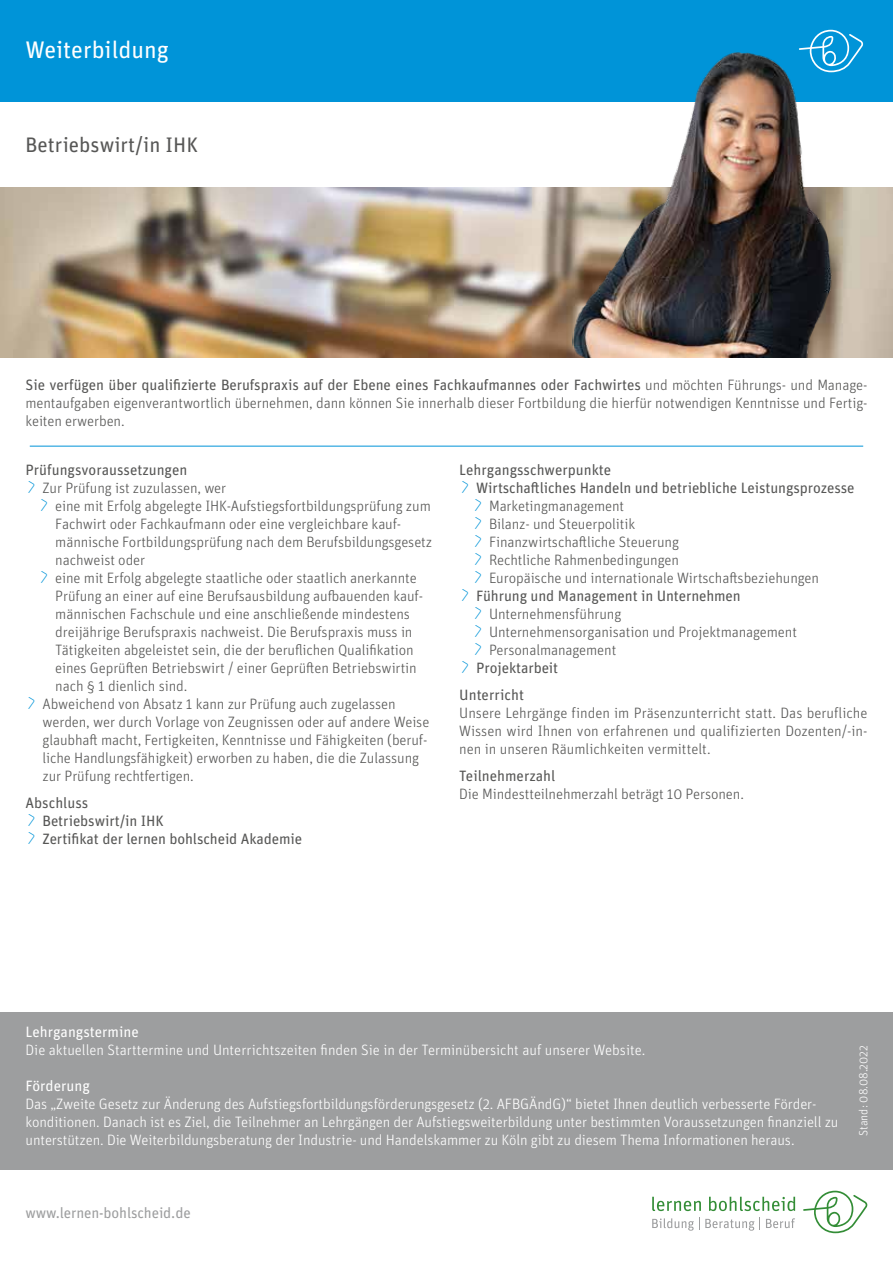
<style>
.page{position:relative;width:893px;height:1263px;background:#fff}
.page>*{position:absolute;margin:0;border:0;box-sizing:border-box;transform-origin:0 0}
.t1{font:24px "Unit Pro";color:#fff}
.t2{font:21px "Unit Pro";color:#575756}
.t3{font:300 15px/18px "Unit Pro";letter-spacing:-.005em;color:#575756;text-align:justify}
.t4{font:300 15px/18px "Unit Pro";letter-spacing:-.005em;color:#fff}
.t5{font:15px/18px "Unit Pro";letter-spacing:-.005em;color:#575756}
.t6{font:15px "Unit Pro";color:#fff}
.t7{font:15px "Unit Pro";letter-spacing:-.01em;color:#9d9e9f}
.t8{font:300 12px "Unit Pro";color:#fff}
.s1{font-weight:400}
.s2{font-family:"lebo font";font-weight:400;font-size:12px;color:#0094d8}
.s3{font-family:"lebo font";font-size:12px;color:#0094d8}
</style>
<div class="page">
<svg style="left:652px;top:1197px;width:49px;height:14px"></svg>
<svg style="left:652px;top:1218px;width:108px;height:13px"></svg>
<svg style="left:766px;top:1218px;width:29px;height:10px"></svg>
<svg style="left:709px;top:1197px;width:86px;height:14px"></svg>
<svg style="left:803px;top:1191px;width:64px;height:42px"></svg>
<div style="left:0;top:1012px;width:893px;height:157px;background:#9d9e9f"></div>
<div style="left:0;top:0;width:893px;height:102px;background:#0094d8"></div>
<svg style="left:799px;top:30px;width:64px;height:40px"></svg>
<img style="left:0;top:187px;width:893px;height:170px">
<hr style="left:30px;top:446px;width:833px;height:1px;background:#0094d8">
<img style="left:573px;top:51px;width:269px;height:306px">
<h1 class="t1" style="left:26px;top:33px;width:145px">Weiterbildung</h1>
<h2 class="t2" style="left:26px;top:130px;width:174px">Betriebswirt/in IHK</h2>
<p class="t3" style="left:26px;top:376px;width:843px"><span class="s1">Sie verfügen über qualifizierte Berufspraxis auf der Ebene eines Fachkaufmannes oder Fachwirtes</span> und möchten Führungs- und Manage&shy;mentaufgaben eigenverantwortlich übernehmen, dann können Sie innerhalb dieser Fortbildung die hierfür notwendigen Kenntnisse und Fertig&shy;keiten erwerben.</p>
<p class="t5" style="left:26px;top:460px;width:163px">Prüfungsvoraussetzungen</p>
<p class="t3" style="left:26px;top:479px;width:202px"><span class="s2">A</span> Zur Prüfung ist zuzulassen, wer</p>
<p class="t3" style="left:38px;top:497px;width:394px"><span class="s2">A</span> eine mit Erfolg abgelegte IHK-Aufstiegsfortbildungsprüfung zum</p>
<p class="t3" style="left:55px;top:515px;width:348px">Fachwirt oder Fachkaufmann oder eine vergleichbare kauf-</p>
<p class="t3" style="left:55px;top:533px;width:378px">männische Fortbildungsprüfung nach dem Berufsbildungsgesetz</p>
<p class="t3" style="left:55px;top:551px;width:91px">nachweist oder</p>
<p class="t3" style="left:38px;top:569px;width:380px"><span class="s2">A</span> eine mit Erfolg abgelegte staatliche oder staatlich anerkannte</p>
<p class="t3" style="left:55px;top:587px;width:369px">Prüfung an einer auf eine Berufsausbildung aufbauenden kauf-</p>
<p class="t3" style="left:55px;top:605px;width:356px">männischen Fachschule und eine anschließende mindestens</p>
<p class="t3" style="left:55px;top:623px;width:359px">dreijährige Berufspraxis nachweist. Die Berufspraxis muss in</p>
<p class="t3" style="left:55px;top:641px;width:360px">Tätigkeiten abgeleistet sein, die der beruflichen Qualifikation</p>
<p class="t3" style="left:55px;top:659px;width:363px">eines Geprüften Betriebswirt / einer Geprüften Betriebswirtin</p>
<p class="t3" style="left:55px;top:677px;width:134px">nach § 1 dienlich sind.</p>
<p class="t3" style="left:26px;top:695px;width:372px"><span class="s2">A</span> Abweichend von Absatz 1 kann zur Prüfung auch zugelassen</p>
<p class="t3" style="left:43px;top:713px;width:388px">werden, wer durch Vorlage von Zeugnissen oder auf andere Weise</p>
<p class="t3" style="left:43px;top:731px;width:386px">glaubhaft macht, Fertigkeiten, Kenntnisse und Fähigkeiten (beruf-</p>
<p class="t3" style="left:43px;top:749px;width:378px">liche Handlungsfähigkeit) erworben zu haben, die die Zulassung</p>
<p class="t3" style="left:43px;top:767px;width:153px">zur Prüfung rechtfertigen.</p>
<p class="t5" style="left:26px;top:793px;width:278px">Abschluss<br><span class="s3">A</span> Betriebswirt/in IHK<br><span class="s3">A</span> Zertifikat der lernen bohlscheid Akademie</p>
<p class="t5" style="left:459px;top:460px;width:154px">Lehrgangsschwerpunkte</p>
<p class="t5" style="left:459px;top:478px;width:397px"><span class="s3">A</span> Wirtschaftliches Handeln und betriebliche Leistungsprozesse</p>
<p class="t3" style="left:472px;top:497px;width:154px"><span class="s2">A</span> Marketingmanagement</p>
<p class="t3" style="left:472px;top:515px;width:165px"><span class="s2">A</span> Bilanz- und Steuerpolitik</p>
<p class="t3" style="left:472px;top:533px;width:209px"><span class="s2">A</span> Finanzwirtschaftliche Steuerung</p>
<p class="t3" style="left:472px;top:551px;width:208px"><span class="s2">A</span> Rechtliche Rahmenbedingungen</p>
<p class="t3" style="left:472px;top:569px;width:348px"><span class="s2">A</span> Europäische und internationale Wirtschaftsbeziehungen</p>
<p class="t5" style="left:459px;top:586px;width:283px"><span class="s3">A</span> Führung und Management in Unternehmen</p>
<p class="t3" style="left:472px;top:605px;width:151px"><span class="s2">A</span> Unternehmensführung</p>
<p class="t3" style="left:472px;top:623px;width:327px"><span class="s2">A</span> Unternehmensorganisation und Projektmanagement</p>
<p class="t3" style="left:472px;top:641px;width:146px"><span class="s2">A</span> Personalmanagement</p>
<p class="t5" style="left:459px;top:658px;width:100px"><span class="s3">A</span> Projektarbeit</p>
<p class="t5" style="left:459px;top:685px;width:66px">Unterricht</p>
<p class="t3" style="left:459px;top:704px;width:410px">Unsere Lehrgänge finden im Präsenzunterricht statt. Das berufliche Wissen wird Ihnen von erfahrenen und qualifizierten Dozenten/-in&shy;nen in unseren Räumlichkeiten vermittelt.</p>
<p class="t5" style="left:459px;top:766px;width:98px">Teilnehmerzahl</p>
<p class="t3" style="left:459px;top:785px;width:286px">Die Mindestteilnehmerzahl beträgt 10 Personen.</p>
<p class="t6" style="left:26px;top:1021px;width:115px">Lehrgangstermine</p>
<p class="t4" style="left:26px;top:1040px;width:621px">Die aktuellen Starttermine und Unterrichtszeiten finden Sie in der Terminübersicht auf unserer Website.</p>
<p class="t6" style="left:26px;top:1075px;width:66px">Förderung</p>
<p class="t4" style="left:26px;top:1094px;width:814px">Das „Zweite Gesetz zur Änderung des Aufstiegsfortbildungsförderungsgesetz (2. AFBGÄndG)“ bietet Ihnen deutlich verbesserte Förder&shy;konditionen. Danach ist es Ziel, die Teilnehmer an Lehrgängen der Aufstiegsweiterbildung unter bestimmten Voraussetzungen finanziell zu unterstützen. Die Weiterbildungsberatung der Industrie- und Handelskammer zu Köln gibt zu diesem Thema Informationen heraus.</p>
<p class="t8" style="left:855px;top:1136px;width:92px;rotate:-90deg">Stand: 08.08.2022</p>
<p class="t7" style="left:26px;top:1202px;width:167px">www.lernen-bohlscheid.de</p>
</div>
